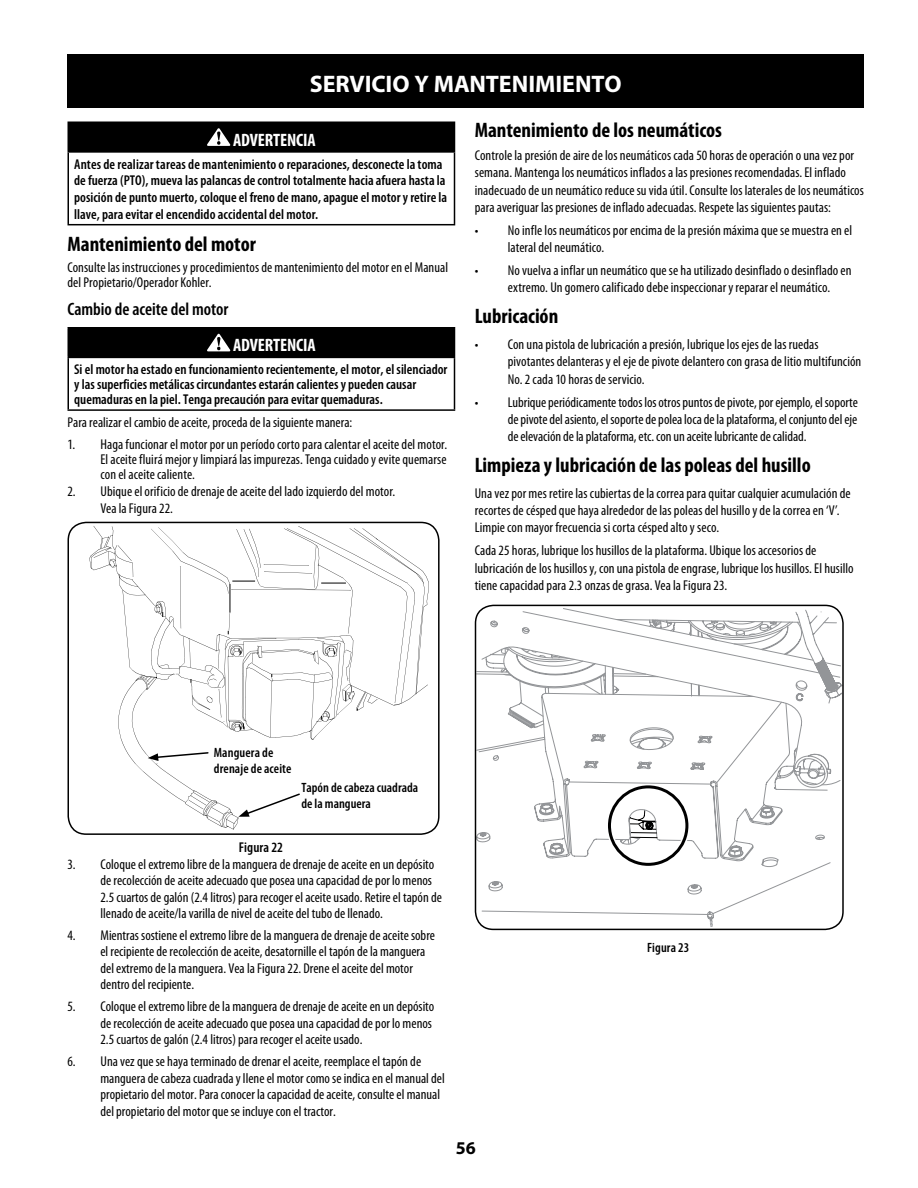
<style>
.page{position:relative;width:918px;height:1188px;background:#fff}
.page>*{position:absolute;margin:0;border:0;box-sizing:border-box;transform-origin:0 0}
.t1{font:700 24px "Myriad Pro";color:#fff}
.t2{font:700 condensed 21px "Myriad Pro";color:#000}
.t3{font:700 condensed 18px "Myriad Pro";letter-spacing:-.01em;color:#fff}
.t4{font:600 condensed 18px "Myriad Pro";color:#000}
.t5{font:700 18px "Myriad Pro";color:#000}
.t6{font:condensed 14.25px/17.1px "Myriad Pro";color:#000}
.t7{font:600 condensed 14.25px/16.6px "Myriad Pro";color:#000}
.t8{font:600 condensed 13.5px/16.2px "Myriad Pro";color:#000}
</style>
<div class="page">
<div style="left:68px;top:54px;width:796px;height:54px;background:#000"></div>
<div style="left:68px;top:122px;width:386px;height:30px;background:#000"></div>
<hr style="left:68px;top:122px;width:387px;height:1px;background:#000">
<svg style="left:454px;top:123px;width:1px;height:28px"></svg>
<hr style="left:68px;top:151px;width:387px;height:2px;background:#000">
<hr style="left:68px;top:153px;width:1px;height:71px;background:#000">
<hr style="left:454px;top:153px;width:1px;height:71px;background:#000">
<hr style="left:68px;top:224px;width:387px;height:1px;background:#000">
<svg style="left:207px;top:128px;width:24px;height:18px"></svg>
<div style="left:68px;top:328px;width:386px;height:29px;background:#000"></div>
<hr style="left:68px;top:327px;width:387px;height:1px;background:#000">
<svg style="left:454px;top:329px;width:1px;height:28px"></svg>
<hr style="left:68px;top:357px;width:387px;height:1px;background:#000">
<hr style="left:68px;top:358px;width:1px;height:51px;background:#000">
<hr style="left:454px;top:358px;width:1px;height:51px;background:#000">
<hr style="left:68px;top:409px;width:387px;height:2px;background:#000">
<svg style="left:207px;top:334px;width:24px;height:17px"></svg>
<svg style="left:89px;top:526px;width:340px;height:304px"></svg>
<div style="left:68px;top:522px;width:372px;height:313px;border:2px solid #000;border-radius:18px"></div>
<svg style="left:481px;top:619px;width:356px;height:302px"></svg>
<svg style="left:506px;top:646px;width:248px;height:216px"></svg>
<div style="left:606px;top:784px;width:84px;height:83px;border:6px solid #fff;border-radius:50%"></div>
<div style="left:608px;top:785px;width:80px;height:81px;border:3px solid #000;border-radius:50%"></div>
<div style="left:475px;top:605px;width:369px;height:325px;border:2px solid #000;border-radius:18px"></div>
<h1 class="t1" style="left:310px;top:68px;width:313px">SERVICIO Y MANTENIMIENTO</h1>
<p class="t3" style="left:233px;top:129px;width:84px">ADVERTENCIA</p>
<p class="t7" style="left:74px;top:155px;width:375px">Antes de realizar tareas de mantenimiento o reparaciones, desconecte la toma de fuerza (PTO), mueva las palancas de control totalmente hacia afuera hasta la posición de punto muerto, coloque el freno de mano, apague el motor y retire la llave, para evitar el encendido accidental del motor.</p>
<h2 class="t2" style="left:68px;top:231px;width:190px">Mantenimiento del motor</h2>
<p class="t6" style="left:68px;top:260px;width:382px;line-height:15px">Consulte las instrucciones y procedimientos de mantenimiento del motor en el Manual del Propietario/Operador Kohler.</p>
<p class="t4" style="left:68px;top:298px;width:162px">Cambio de aceite del motor</p>
<p class="t3" style="left:233px;top:334px;width:84px">ADVERTENCIA</p>
<p class="t7" style="left:74px;top:362px;width:375px;line-height:15px">Si el motor ha estado en funcionamiento recientemente, el motor, el silenciador y las superficies metálicas circundantes estarán calientes y pueden causar quemaduras en la piel. Tenga precaución para evitar quemaduras.</p>
<p class="t6" style="left:67px;top:414px;width:286px">Para realizar el cambio de aceite, proceda de la siguiente manera:</p>
<p class="t6" style="left:100px;top:437px;width:348px;line-height:15px;text-align:justify;text-indent:-33px">1. Haga funcionar el motor por un período corto para calentar el aceite del motor.<br>El aceite fluirá mejor y limpiará las impurezas. Tenga cuidado y evite quemarse con el aceite caliente.</p>
<p class="t6" style="left:100px;top:483px;width:296px;text-indent:-33px">2. Ubique el orificio de drenaje de aceite del lado izquierdo del motor.<br>Vea la Figura 22.</p>
<h2 class="t2" style="left:475px;top:117px;width:249px">Mantenimiento de los neumáticos</h2>
<p class="t6" style="left:475px;top:147px;width:391px">Controle la presión de aire de los neumáticos cada 50 horas de operación o una vez por semana. Mantenga los neumáticos inflados a las presiones recomendadas. El inflado inadecuado de un neumático reduce su vida útil. Consulte los laterales de los neumáticos para averiguar las presiones de inflado adecuadas. Respete las siguientes pautas:</p>
<p class="t6" style="left:508px;top:222px;width:346px;text-indent:-33px">• No infle los neumáticos por encima de la presión máxima que se muestra en el lateral del neumático.</p>
<p class="t6" style="left:508px;top:262px;width:345px;text-indent:-33px">• No vuelva a inflar un neumático que se ha utilizado desinflado o desinflado en extremo. Un gomero calificado debe inspeccionar y reparar el neumático.</p>
<h2 class="t2" style="left:475px;top:303px;width:85px">Lubricación</h2>
<p class="t6" style="left:508px;top:336px;width:355px;text-indent:-33px">• Con una pistola de lubricación a presión, lubrique los ejes de las ruedas pivotantes delanteras y el eje de pivote delantero con grasa de litio multifunción<br>No. 2 cada 10 horas de servicio.</p>
<p class="t6" style="left:508px;top:394px;width:352px;text-align:justify;text-indent:-33px">• Lubrique periódicamente todos los otros puntos de pivote, por ejemplo, el soporte de pivote del asiento, el soporte de polea loca de la plataforma, el conjunto del eje de elevación de la plataforma, etc. con un aceite lubricante de calidad.</p>
<h2 class="t2" style="left:475px;top:452px;width:337px">Limpieza y lubricación de las poleas del husillo</h2>
<p class="t6" style="left:475px;top:485px;width:378px">Una vez por mes retire las cubiertas de la correa para quitar cualquier acumulación de recortes de césped que haya alrededor de las poleas del husillo y de la correa en ‘V’.<br>Limpie con mayor frecuencia si corta césped alto y seco.</p>
<p class="t6" style="left:475px;top:542px;width:380px">Cada 25 horas, lubrique los husillos de la plataforma. Ubique los accesorios de lubricación de los husillos y, con una pistola de engrase, lubrique los husillos. El husillo tiene capacidad para 2.3 onzas de grasa. Vea la Figura 23.</p>
<p class="t8" style="left:214px;top:744px;width:79px">Manguera de drenaje de aceite</p>
<p class="t8" style="left:301px;top:779px;width:118px">Tapón de cabeza cuadrada de la manguera</p>
<p class="t7" style="left:239px;top:839px;width:46px">Figura 22</p>
<p class="t6" style="left:100px;top:856px;width:343px;line-height:16.5px;text-indent:-33px">3. Coloque el extremo libre de la manguera de drenaje de aceite en un depósito de recolección de aceite adecuado que posea una capacidad de por lo menos 2.5 cuartos de galón (2.4 litros) para recoger el aceite usado. Retire el tapón de llenado de aceite/la varilla de nivel de aceite del tubo de llenado.</p>
<p class="t6" style="left:100px;top:927px;width:336px;line-height:16.5px;text-indent:-33px">4. Mientras sostiene el extremo libre de la manguera de drenaje de aceite sobre el recipiente de recolección de aceite, desatornille el tapón de la manguera del extremo de la manguera. Vea la Figura 22. Drene el aceite del motor dentro del recipiente.</p>
<p class="t6" style="left:100px;top:999px;width:335px;line-height:16.5px;text-indent:-33px">5. Coloque el extremo libre de la manguera de drenaje de aceite en un depósito de recolección de aceite adecuado que posea una capacidad de por lo menos<br>2.5 cuartos de galón (2.4 litros) para recoger el aceite usado.</p>
<p class="t6" style="left:100px;top:1054px;width:346px;line-height:16.5px;text-indent:-33px">6. Una vez que se haya terminado de drenar el aceite, reemplace el tapón de manguera de cabeza cuadrada y llene el motor como se indica en el manual del propietario del motor. Para conocer la capacidad de aceite, consulte el manual del propietario del motor que se incluye con el tractor.</p>
<p class="t5" style="left:456px;top:1136px;width:21px">56</p>
<p class="t8" style="left:647px;top:940px;width:44px">Figura 23</p>
</div>
